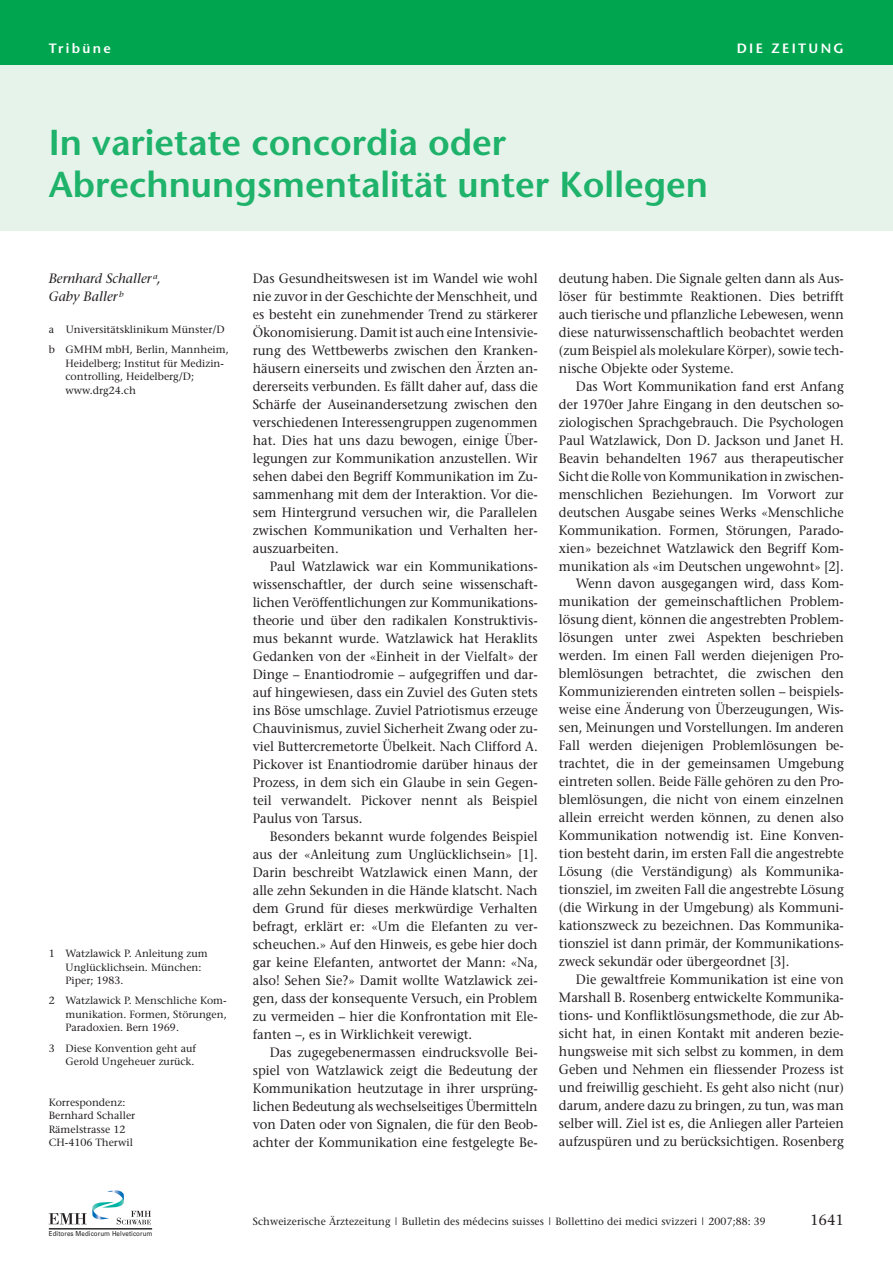
<style>
.page{position:relative;width:893px;height:1263px;background:#fff}
.page>*{position:absolute;margin:0;border:0;box-sizing:border-box;transform-origin:0 0}
.t1{font:600 36px/42px "Stone Sans";color:#1eb26a}
.t2{font:15px "Stone Serif";color:#231f20}
.t3{font:13.5px/18px "Stone Serif";color:#231f20;text-align:justify;scale:.95 1}
.t4{font:italic 13.5px/18px "Stone Serif";color:#231f20}
.t5{font:600 13.5px "Stone Sans";letter-spacing:.17em;color:#fff}
.t6{font:10.5px/13.5px "Stone Serif";color:#231f20}
.t7{font:6.9px "Univers";letter-spacing:.015em;color:#231f20;scale:.9 1}
</style>
<div class="page">
<div style="left:0;top:60px;width:893px;height:170px;background:#e6f3ea"></div>
<div style="left:0;top:0;width:893px;height:64px;background:#00a54f"></div>
<svg style="left:49px;top:1190px;width:102px;height:34px"></svg>
<hr style="left:49px;top:1228px;width:103px;height:1px;background:#231f20">
<p class="t5" style="left:49px;top:42px;width:64px">Tribüne</p>
<p class="t5" style="left:737px;top:42px;width:109px">DIE ZEITUNG</p>
<h1 class="t1" style="left:49px;top:125px;width:661px">In varietate concordia oder<br>Abrechnungsmentalität unter Kollegen</h1>
<p class="t4" style="left:49px;top:271px;width:113px">Bernhard Schaller <sup>a</sup>,<br>Gaby Baller <sup>b</sup></p>
<p class="t6" style="left:49px;top:320px;width:182px;line-height:20.2px">a Universitätsklinikum Münster/D b GMHM mbH, Berlin, Mannheim,</p>
<p class="t6" style="left:66px;top:357px;width:160px">Heidelberg; Institut für Medizin&shy;controlling, Heidelberg/D; www.drg24.ch</p>
<p class="t6" style="left:66px;top:948px;width:144px;text-indent:-17px">1 Watzlawick P. Anleitung zum<br>Unglücklichsein. München:<br>Piper; 1983.</p>
<p class="t6" style="left:66px;top:995px;width:163px;text-align:justify;text-indent:-17px">2 Watzlawick P. Menschliche Kom&shy;munikation. Formen, Störungen, Paradoxien. Bern 1969.</p>
<p class="t6" style="left:49px;top:1042px;width:149px;text-align:right">3 Diese Konvention geht auf<br>Gerold Ungeheuer zurück.</p>
<p class="t6" style="left:49px;top:1096px;width:88px">Korrespondenz:<br>Bernhard Schaller<br>Rämelstrasse 12<br>CH-4106 Therwil</p>
<p class="t3" style="left:253px;top:270px;width:301px">Das Gesundheitswesen ist im Wandel wie wohl nie zuvor in der Geschichte der Menschheit, und es besteht ein zunehmender Trend zu stärkerer Ökonomisierung. Damit ist auch eine Intensivie&shy;rung des Wettbewerbs zwischen den Kranken&shy;häusern einerseits und zwischen den Ärzten an&shy;dererseits verbunden. Es fällt daher auf, dass die Schärfe der Auseinandersetzung zwischen den verschiedenen Interessengruppen zugenommen hat. Dies hat uns dazu bewogen, einige Über&shy;legungen zur Kommunikation anzustellen. Wir sehen dabei den Begriff Kommunikation im Zu&shy;sammenhang mit dem der Interaktion. Vor die&shy;sem Hintergrund versuchen wir, die Parallelen zwischen Kommunikation und Verhalten her&shy;auszuarbeiten.</p>
<p class="t3" style="left:253px;top:558px;width:301px;text-indent:17px">Paul Watzlawick war ein Kommunikations&shy;wissenschaftler, der durch seine wissenschaft&shy;lichen Veröffentlichungen zur Kommunikations&shy;theorie und über den radikalen Konstruktivis&shy;mus bekannt wurde. Watzlawick hat Heraklits Gedanken von der «Einheit in der Vielfalt» der Dinge – Enantiodromie – aufgegriffen und dar&shy;auf hingewiesen, dass ein Zuviel des Guten stets ins Böse umschlage. Zuviel Patriotismus erzeuge Chauvinismus, zuviel Sicherheit Zwang oder zu&shy;viel Buttercremetorte Übelkeit. Nach Clifford A.<br>Pickover ist Enantiodromie darüber hinaus der Prozess, in dem sich ein Glaube in sein Gegen&shy;teil verwandelt. Pickover nennt als Beispiel Paulus von Tarsus.</p>
<p class="t3" style="left:253px;top:828px;width:301px;text-indent:17px">Besonders bekannt wurde folgendes Beispiel aus der «Anleitung zum Unglücklichsein» [1].<br>Darin beschreibt Watzlawick einen Mann, der alle zehn Sekunden in die Hände klatscht. Nach dem Grund für dieses merkwürdige Verhalten befragt, erklärt er: «Um die Elefanten zu ver&shy;scheuchen.» Auf den Hinweis, es gebe hier doch gar keine Elefanten, antwortet der Mann: «Na, also! Sehen Sie?» Damit wollte Watzlawick zei&shy;gen, dass der konsequente Versuch, ein Problem zu vermeiden – hier die Konfrontation mit Ele&shy;fanten –, es in Wirklichkeit verewigt.</p>
<p class="t3" style="left:253px;top:1044px;width:301px;text-indent:17px">Das zugegebenermassen eindrucksvolle Bei&shy;spiel von Watzlawick zeigt die Bedeutung der Kommunikation heutzutage in ihrer ursprüng&shy;lichen Bedeutung als wechselseitiges Übermitteln von Daten oder von Signalen, die für den Beob&shy;achter der Kommunikation eine festgelegte Be-</p>
<p class="t3" style="left:559px;top:270px;width:301px">deutung haben. Die Signale gelten dann als Aus&shy;löser für bestimmte Reaktionen. Dies betrifft auch tierische und pflanzliche Lebewesen, wenn diese naturwissenschaftlich beobachtet werden (zum Beispiel als molekulare Körper), sowie tech&shy;nische Objekte oder Systeme.</p>
<p class="t3" style="left:576px;top:378px;width:283px">Das Wort Kommunikation fand erst Anfang</p>
<p class="t3" style="left:559px;top:396px;width:301px">der 1970er Jahre Eingang in den deutschen so-</p>
<p class="t3" style="left:559px;top:414px;width:301px">ziologischen Sprachgebrauch. Die Psychologen</p>
<p class="t3" style="left:559px;top:432px;width:301px">Paul Watzlawick, Don D. Jackson und Janet H.</p>
<p class="t3" style="left:559px;top:450px;width:301px">Beavin behandelten 1967 aus therapeutischer</p>
<p class="t3" style="left:559px;top:468px;width:301px">Sicht die Rolle von Kommunikation in zwischen-</p>
<p class="t3" style="left:559px;top:486px;width:301px">menschlichen Beziehungen. Im Vorwort zur</p>
<p class="t3" style="left:559px;top:504px;width:301px">deutschen Ausgabe seines Werks «Menschliche</p>
<p class="t3" style="left:559px;top:522px;width:301px">Kommunikation. Formen, Störungen, Parado-</p>
<p class="t3" style="left:559px;top:540px;width:301px">xien» bezeichnet Watzlawick den Begriff Kom-</p>
<p class="t3" style="left:559px;top:558px;width:301px">munikation als «im Deutschen ungewohnt» [2].</p>
<p class="t3" style="left:576px;top:576px;width:283px">Wenn davon ausgegangen wird, dass Kom-</p>
<p class="t3" style="left:559px;top:594px;width:301px">munikation der gemeinschaftlichen Problem-</p>
<p class="t3" style="left:559px;top:612px;width:301px">lösung dient, können die angestrebten Problem-</p>
<p class="t3" style="left:559px;top:630px;width:301px">lösungen unter zwei Aspekten beschrieben</p>
<p class="t3" style="left:559px;top:648px;width:301px">werden. Im einen Fall werden diejenigen Pro-</p>
<p class="t3" style="left:559px;top:666px;width:301px">blemlösungen betrachtet, die zwischen den</p>
<p class="t3" style="left:559px;top:684px;width:301px">Kommunizierenden eintreten sollen – beispiels-</p>
<p class="t3" style="left:559px;top:702px;width:301px">weise eine Änderung von Überzeugungen, Wis-</p>
<p class="t3" style="left:559px;top:720px;width:301px">sen, Meinungen und Vorstellungen. Im anderen</p>
<p class="t3" style="left:559px;top:738px;width:301px">Fall werden diejenigen Problemlösungen be-</p>
<p class="t3" style="left:559px;top:756px;width:301px">trachtet, die in der gemeinsamen Umgebung</p>
<p class="t3" style="left:559px;top:774px;width:301px">eintreten sollen. Beide Fälle gehören zu den Pro-</p>
<p class="t3" style="left:559px;top:792px;width:301px">blemlösungen, die nicht von einem einzelnen</p>
<p class="t3" style="left:559px;top:810px;width:301px">allein erreicht werden können, zu denen also</p>
<p class="t3" style="left:559px;top:828px;width:301px">Kommunikation notwendig ist. Eine Konven-</p>
<p class="t3" style="left:559px;top:846px;width:301px">tion besteht darin, im ersten Fall die angestrebte</p>
<p class="t3" style="left:559px;top:864px;width:301px">Lösung (die Verständigung) als Kommunika-</p>
<p class="t3" style="left:559px;top:882px;width:301px">tionsziel, im zweiten Fall die angestrebte Lösung</p>
<p class="t3" style="left:559px;top:900px;width:301px">(die Wirkung in der Umgebung) als Kommuni-</p>
<p class="t3" style="left:559px;top:918px;width:301px">kationszweck zu bezeichnen. Das Kommunika-</p>
<p class="t3" style="left:559px;top:936px;width:301px">tionsziel ist dann primär, der Kommunikations-</p>
<p class="t3" style="left:559px;top:954px;width:244px">zweck sekundär oder übergeordnet [3].</p>
<p class="t3" style="left:576px;top:972px;width:283px">Die gewaltfreie Kommunikation ist eine von</p>
<p class="t3" style="left:559px;top:990px;width:301px">Marshall B. Rosenberg entwickelte Kommunika-</p>
<p class="t3" style="left:559px;top:1008px;width:301px">tions- und Konfliktlösungsmethode, die zur Ab-</p>
<p class="t3" style="left:559px;top:1026px;width:301px">sicht hat, in einen Kontakt mit anderen bezie-</p>
<p class="t3" style="left:559px;top:1044px;width:301px">hungsweise mit sich selbst zu kommen, in dem</p>
<p class="t3" style="left:559px;top:1062px;width:301px">Geben und Nehmen ein fliessender Prozess ist</p>
<p class="t3" style="left:559px;top:1080px;width:301px">und freiwillig geschieht. Es geht also nicht (nur)</p>
<p class="t3" style="left:559px;top:1098px;width:301px">darum, andere dazu zu bringen, zu tun, was man</p>
<p class="t3" style="left:559px;top:1116px;width:301px">selber will. Ziel ist es, die Anliegen aller Parteien</p>
<p class="t3" style="left:559px;top:1134px;width:301px">aufzuspüren und zu berücksichtigen. Rosenberg</p>
<p class="t7" style="left:49px;top:1229px;width:117px">Editores Medicorum Helveticorum</p>
<p class="t6" style="left:253px;top:1215px;width:515px">Schweizerische Ärztezeitung | Bulletin des médecins suisses | Bollettino dei medici svizzeri | 2007;88: 39</p>
<p class="t2" style="left:810px;top:1213px;width:35px">1641</p>
</div>
